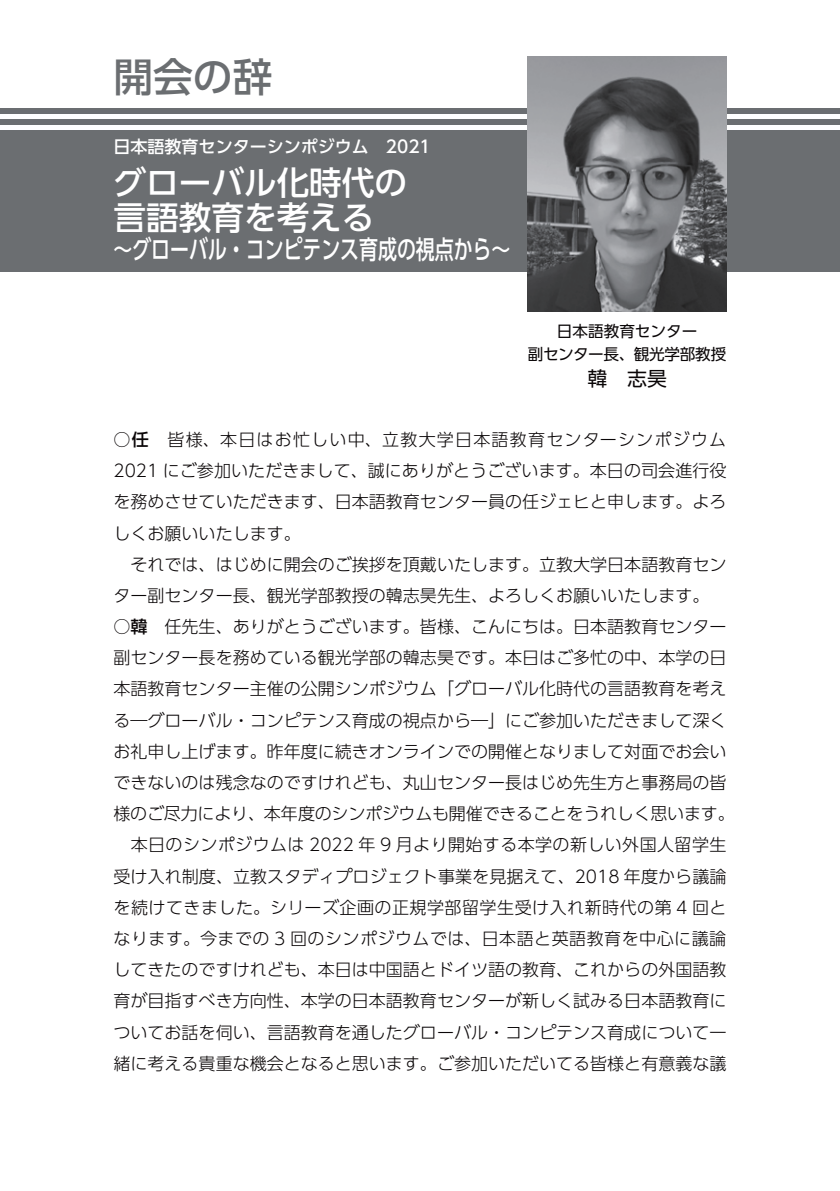
<style>
.page{position:relative;width:840px;height:1191px;background:#fff}
.page>*{position:absolute;margin:0;border:0;box-sizing:border-box;transform-origin:0 0}
.t1{font:500 39.6px "UD Shin Go Pro";color:#6b6e71}
.t2{font:500 32.6px/35.4px "UD Shin Go Pro";color:#fff}
.t3{font:500 25.6px "UD Shin Go Pro";color:#fff;scale:.74 1}
.t4{font:19.8px "UD Shin Go Pro";color:#0a0607}
.t5{font:300 17px/31.2px "UD Shin Go Pro";color:#0a0607}
.t6{font:500 17px "UD Shin Go Pro";color:#fff}
.t7{font:15.6px/22.6px "UD Shin Go Pro";letter-spacing:-.01em;color:#0a0607;text-align:center}
.s1{font-weight:500}
</style>
<div class="page">
<div style="left:0;top:130px;width:839px;height:142px;background:#6b6e71"></div>
<div style="left:0;top:119px;width:839px;height:6px;background:#6b6e71"></div>
<div style="left:0;top:108px;width:839px;height:5px;background:#6b6e71"></div>
<img style="left:527px;top:57px;width:199px;height:255px">
<h1 class="t1" style="left:113px;top:44px;width:160px">開会の辞</h1>
<p class="t6" style="left:113px;top:132px;width:319px">日本語教育センターシンポジウム　2021</p>
<h2 class="t2" style="left:113px;top:163px;width:295px">グローバル化時代の言語教育を考える</h2>
<h3 class="t3" style="left:113px;top:229px;width:537px">～グローバル・コンピテンス育成の視点から～</h3>
<p class="t7" style="left:527px;top:319px;width:200px">日本語教育センター<br>副センター長、観光学部教授</p>
<p class="t4" style="left:587px;top:362px;width:81px">韓　志昊</p>
<p class="t5" style="left:113px;top:423px;width:614px">○<span class="s1">任</span>　皆様、本日はお忙しい中、立教大学日本語教育センターシンポジウム2021 にご参加いただきまして、誠にありがとうございます。本日の司会進行役を務めさせていただきます、日本語教育センター員の任ジェヒと申します。よろしくお願いいたします。<br>　それでは、はじめに開会のご挨拶を頂戴いたします。立教大学日本語教育センター副センター長、観光学部教授の韓志昊先生、よろしくお願いいたします。</p>
<p class="t5" style="left:113px;top:610px;width:622px">○<span class="s1">韓</span>　任先生、ありがとうございます。皆様、こんにちは。日本語教育センター副センター長を務めている観光学部の韓志昊です。本日はご多忙の中、本学の日本語教育センター主催の公開シンポジウム「グローバル化時代の言語教育を考える―グローバル・コンピテンス育成の視点から―」にご参加いただきまして深くお礼申し上げます。昨年度に続きオンラインでの開催となりまして対面でお会いできないのは残念なのですけれども、丸山センター長はじめ先生方と事務局の皆様のご尽力により、本年度のシンポジウムも開催できることをうれしく思います。　本日のシンポジウムは 2022 年 9 月より開始する本学の新しい外国人留学生受け入れ制度、立教スタディプロジェクト事業を見据えて、2018 年度から議論を続けてきました。シリーズ企画の正規学部留学生受け入れ新時代の第 4 回となります。今までの 3 回のシンポジウムでは、日本語と英語教育を中心に議論してきたのですけれども、本日は中国語とドイツ語の教育、これからの外国語教育が目指すべき方向性、本学の日本語教育センターが新しく試みる日本語教育についてお話を伺い、言語教育を通したグローバル・コンピテンス育成について一緒に考える貴重な機会となると思います。ご参加いただいてる皆様と有意義な議</p>
</div>
